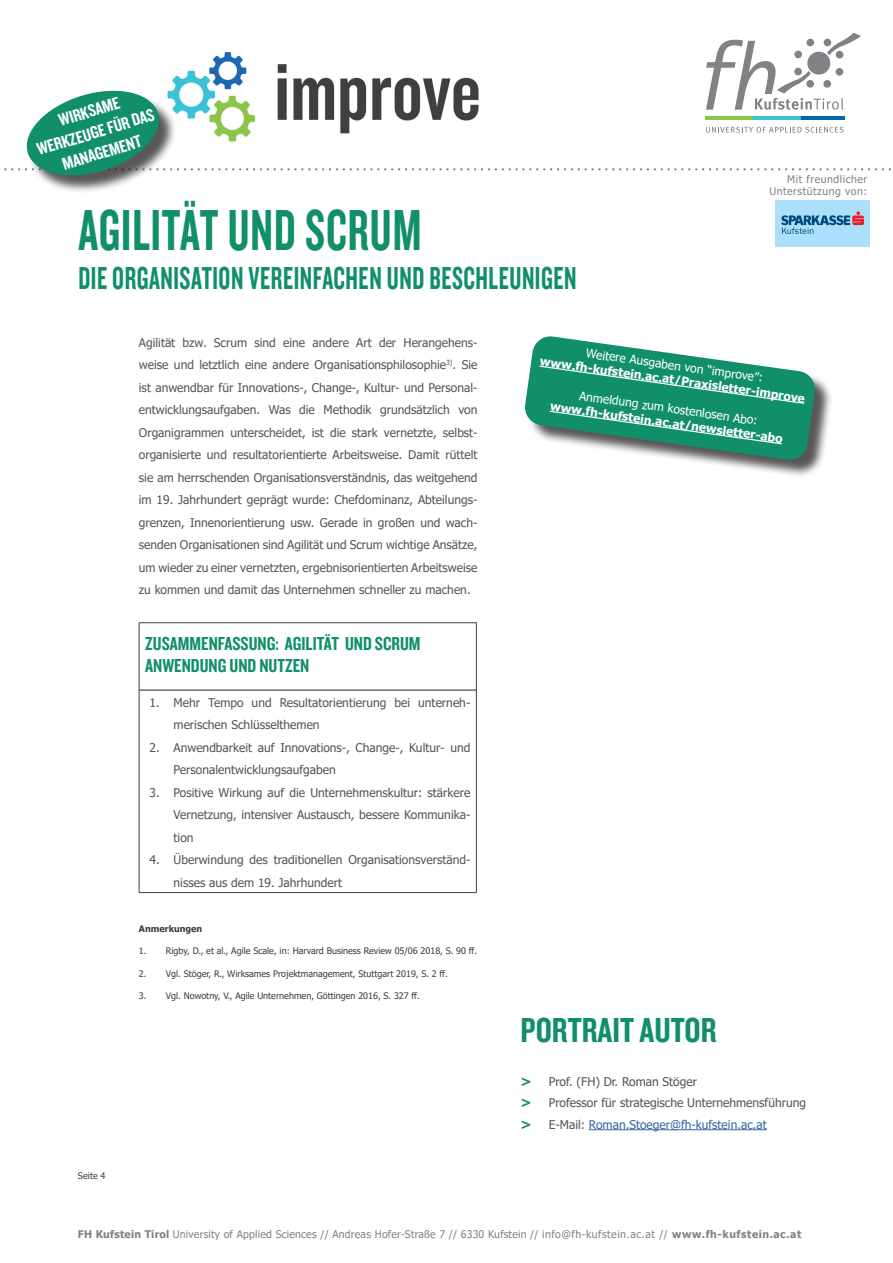
<style>
.page{position:relative;width:893px;height:1263px;background:#fff}
.page>*{position:absolute;margin:0;border:0;box-sizing:border-box;transform-origin:0 0}
.t1{font:60px "Knockout HTF49 Liteweight";letter-spacing:.02em;color:#108f6a;scale:.8 1}
.FH_Berufsfelder{font:36px "Knockout HTF49 Liteweight";color:#108f6a}
.t2{font:33px "Knockout HTF49 Liteweight";letter-spacing:.02em;color:#108f6a;scale:.8 1}
.FH_Zwischentitel{font:19.5px "Knockout HTF49 Liteweight";color:#108f6a}
.FH_Untertitel_vz_ode{font:18px/21.6px "Knockout HTF49 Liteweight";color:#fff;text-align:center}
.FH_Zwischentitel-2{font:12px/22.5px "Tahoma";color:#545557}
.FH_Zwischentitel-3{font:700 12px/14.4px "Tahoma";color:#fff;text-align:center}
.FH_Berufsfelder-2{font:12px "Tahoma";color:#545557}
.FH_Berufsfelder-3{font:12px "Tahoma";color:#3667a4}
.FH_Zwischentitel-4{font:12px "Tahoma";color:#fff}
.t3{font:10.5px "Tahoma";letter-spacing:.02em;color:#808285}
.t4{font:10.5px "Tahoma";letter-spacing:.05em;color:#808285}
.FH_Zwischentitel-5{font:9px "Tahoma";color:#3e3e3f}
.FH_Zwischentitel-6{font:700 9px "Tahoma";color:#3e3e3f}
.s1{font-weight:400}
.s2{font-weight:700;font-size:13.5px;color:#108f6a}
.s3{color:#545557}
.s4{font-weight:700}
</style>
<div class="page">
<div style="left:29px;top:93px;width:148px;height:101px;background:#231f20;opacity:.75"></div>
<svg style="left:4px;top:33px;width:887px;height:147px"></svg>
<hr style="left:139px;top:690px;width:337px;height:1px;background:#231f20">
<hr style="left:139px;top:622px;width:338px;height:1px;background:#3e3e3f">
<hr style="left:139px;top:623px;width:1px;height:67px;background:#3e3e3f">
<hr style="left:476px;top:623px;width:1px;height:67px;background:#3e3e3f">
<hr style="left:139px;top:690px;width:1px;height:202px;background:#3e3e3f">
<hr style="left:476px;top:690px;width:1px;height:202px;background:#3e3e3f">
<hr style="left:139px;top:892px;width:338px;height:1px;background:#3e3e3f">
<hr style="left:589px;top:1129px;width:178px;height:1px;background:#3667a4">
<div style="left:528px;top:339px;width:305px;height:139px;background:#231f20;opacity:.75"></div>
<svg style="left:525px;top:336px;width:291px;height:125px"></svg>
<div style="left:775px;top:201px;width:95px;height:46px;background:#aae0f9"></div>
<svg style="left:781px;top:211px;width:83px;height:23px"></svg>
<p class="FH_Untertitel_vz_ode" style="left:56px;top:111px;width:65px;rotate:-17deg">WIRKSAME</p>
<p class="FH_Untertitel_vz_ode" style="left:34px;top:140px;width:124px;rotate:-17deg">WERKZEUGE FÜR DAS<br>MANAGEMENT</p>
<p class="t1" style="left:78px;top:199px;width:430px">AGILITÄT UND SCRUM</p>
<p class="t2" style="left:78px;top:261px;width:624px">DIE ORGANISATION VEREINFACHEN UND BESCHLEUNIGEN</p>
<p class="t4" style="left:787px;top:172px;width:82px">Mit freundlicher</p>
<p class="t4" style="left:769px;top:184px;width:99px">Unterstützung von:</p>
<p class="FH_Zwischentitel-2" style="left:139px;top:332px;width:340px;text-align:justify">Agilität bzw. Scrum sind eine andere Art der Herangehens&shy;weise und letztlich eine andere Organisationsphilosophie<sup>3)</sup>. Sie ist anwendbar für Innovations-, Change-, Kultur- und Personal&shy;entwicklungsaufgaben. Was die Methodik grundsätzlich von Organigrammen unterscheidet, ist die stark vernetzte, selbst&shy;organisierte und resultatorientierte Arbeitsweise. Damit rüttelt sie am herrschenden Organisationsverständnis, das weitgehend im 19. Jahrhundert geprägt wurde: Chefdominanz, Abteilungs&shy;grenzen, Innenorientierung usw. Gerade in großen und wach&shy;senden Organisationen sind Agilität und Scrum wichtige Ansätze, um wieder zu einer vernetzten, ergebnisorientierten Arbeitsweise zu kommen und damit das Unternehmen schneller zu machen.</p>
<p class="FH_Zwischentitel" style="left:145px;top:633px;width:277px">ZUSAMMENFASSUNG: AGILITÄT UND SCRUM</p>
<p class="FH_Zwischentitel" style="left:145px;top:656px;width:166px">ANWENDUNG UND NUTZEN</p>
<p class="FH_Zwischentitel-2" style="left:174px;top:692px;width:298px;text-indent:-24px">1. Mehr Tempo und Resultatorientierung bei unterneh&shy;merischen Schlüsselthemen</p>
<p class="FH_Zwischentitel-2" style="left:174px;top:737px;width:298px;text-indent:-24px">2. Anwendbarkeit auf Innovations-, Change-, Kultur- und<br>Personalentwicklungsaufgaben</p>
<p class="FH_Zwischentitel-2" style="left:174px;top:782px;width:298px;text-align:justify;text-indent:-24px">3. Positive Wirkung auf die Unternehmenskultur: stärkere Vernetzung, intensiver Austausch, bessere Kommunika&shy;tion</p>
<p class="FH_Zwischentitel-2" style="left:174px;top:849px;width:298px;text-indent:-24px">4. Überwindung des traditionellen Organisationsverständ&shy;nisses aus dem 19. Jahrhundert</p>
<p class="FH_Zwischentitel-6" style="left:139px;top:922px;width:65px">Anmerkungen</p>
<p class="FH_Zwischentitel-5" style="left:139px;top:945px;width:340px">1. Rigby, D., et al., Agile Scale, in: Harvard Business Review 05/06 2018, S. 90 ff.</p>
<p class="FH_Zwischentitel-5" style="left:139px;top:967px;width:310px">2. Vgl. Stöger, R., Wirksames Projektmanagement, Stuttgart 2019, S. 2 ff.</p>
<p class="FH_Zwischentitel-5" style="left:139px;top:990px;width:282px">3. Vgl. Nowotny, V., Agile Unternehmen, Göttingen 2016, S. 327 ff.</p>
<p class="FH_Zwischentitel-5" style="left:78px;top:1170px;width:29px">Seite 4</p>
<p class="FH_Zwischentitel-3" style="left:543px;top:340px;width:269px;rotate:8deg"><span class="s1">Weitere Ausgaben von “improve”: </span>www.fh-kufstein.ac.at/Praxisletter-improve</p>
<p class="FH_Zwischentitel-4" style="left:580px;top:388px;width:182px;rotate:8deg">Anmeldung zum kostenlosen Abo:</p>
<p class="FH_Zwischentitel-3" style="left:551px;top:399px;width:236px;rotate:8deg">www.fh-kufstein.ac.at/newsletter-abo</p>
<p class="FH_Berufsfelder" style="left:520px;top:1012px;width:198px">PORTRAIT AUTOR</p>
<p class="FH_Berufsfelder-2" style="left:520px;top:1073px;width:178px"><span class="s2">&gt;</span> Prof. (FH) Dr. Roman Stöger</p>
<p class="FH_Berufsfelder-2" style="left:520px;top:1095px;width:287px"><span class="s2">&gt;</span> Professor für strategische Unternehmensführung</p>
<p class="FH_Berufsfelder-3" style="left:520px;top:1116px;width:248px"><span class="s2">&gt;</span> <span class="s3">E-Mail:</span> Roman.Stoeger@fh-kufstein.ac.at</p>
<p class="t3" style="left:78px;top:1227px;width:725px"><span class="s4">FH Kufstein Tirol</span> University of Applied Sciences // Andreas Hofer-Straße 7 // 6330 Kufstein // info@fh-kufstein.ac.at // <span class="s4">www.fh-kufstein.ac.at</span></p>
</div>
